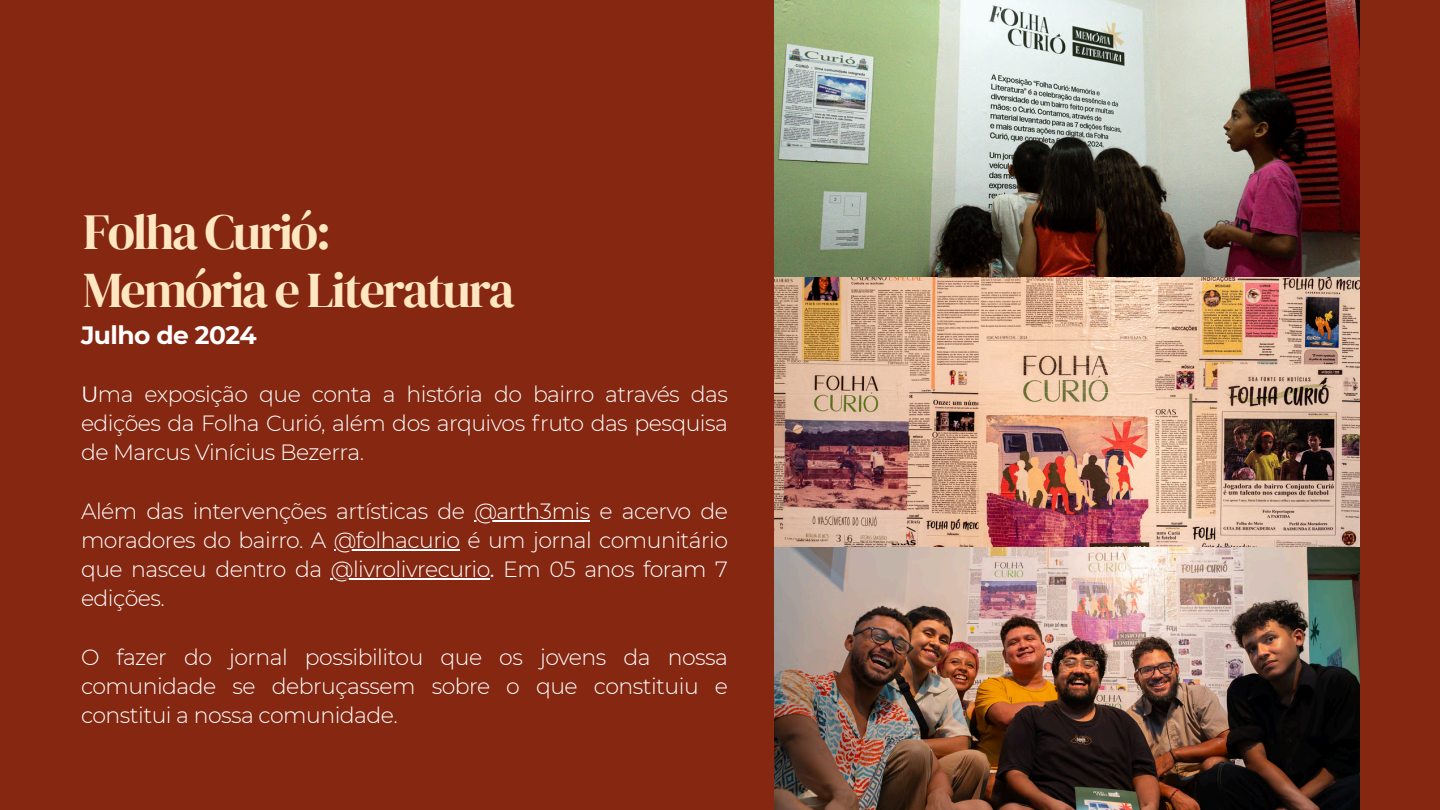
<style>
.page{position:relative;width:1440px;height:810px;background:#852711}
.page>*{position:absolute;margin:0;border:0;box-sizing:border-box;transform-origin:0 0}
.t1{font:50px/58.5px "DM Serif Display";letter-spacing:-.04em;color:#ffe7c2}
.t2{font:700 25px "Montserrat";letter-spacing:-.025em;color:#fff}
.t3{font:300 22px/29.2px "Montserrat";letter-spacing:-.025em;color:#fff;text-align:justify}
.s1{font-weight:400}
</style>
<div class="page">
<img style="left:774px;top:0;width:585px;height:810px">
<hr style="left:474px;top:520px;width:116px;height:2px;background:#fff">
<hr style="left:334px;top:549px;width:126px;height:2px;background:#fff">
<hr style="left:331px;top:579px;width:159px;height:1px;background:#fff">
<h1 class="t1" style="left:83px;top:202px;width:433px">Folha Curió:<br>Memória e Literatura</h1>
<h2 class="t2" style="left:81px;top:319px;width:177px">Julho de 2024</h2>
<p class="t3" style="left:81px;top:379px;width:648px"><span class="s1">U</span>ma exposição que conta a história do bairro através das edições da Folha Curió, além dos arquivos fruto das pesquisa de Marcus Vinícius Bezerra.</p>
<p class="t3" style="left:81px;top:496px;width:648px">Além das intervenções artísticas de @arth3mis e acervo de moradores do bairro. A @folhacurio é um jornal comunitário que nasceu dentro da @livrolivrecurio<span class="s1">.</span> Em 05 anos foram 7 edições.</p>
<p class="t3" style="left:81px;top:642px;width:648px">O fazer do jornal possibilitou que os jovens da nossa comunidade se debruçassem sobre o que constituiu e constitui a nossa comunidade.</p>
</div>
